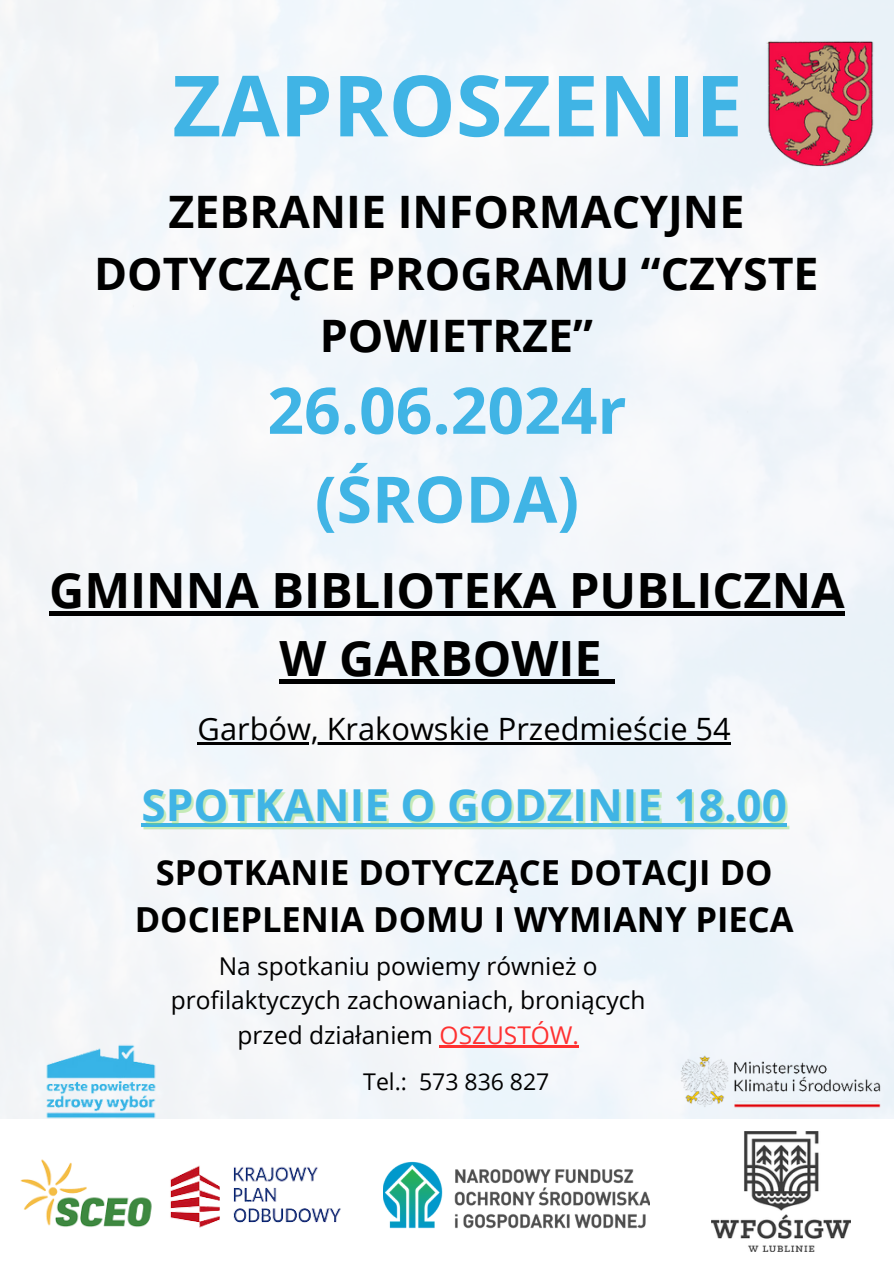
<style>
.page{position:relative;width:894px;height:1264px;background:#fff}
.page>*{position:absolute;margin:0;border:0;box-sizing:border-box;transform-origin:0 0}
.t1{font:700 84.45px "Open Sans";color:#40b4e5}
.t2{font:700 64.2px/88.8px "Open Sans";color:#40b4e5;text-align:center}
.t3{font:700 48.6px/67.5px "Open Sans";color:#000;text-align:center}
.t4{font:700 44.7px/61.8px "Open Sans";color:#000;text-align:center}
.t5{font:700 44.1px "Open Sans";color:#40b4e5}
.t6{font:700 34.5px/47.2px "Open Sans";color:#000;text-align:center}
.t7{font:30.75px "Open Sans";color:#000}
.t8{font:24.45px/34.2px "Open Sans";color:#000;text-align:center}
.t9{font:23.1px "Open Sans";color:#000}
.s1{color:#ff3131}
</style>
<div class="page">
<img style="left:0;top:0;width:893px;height:1252px">
<hr style="left:141px;top:823px;width:645px;height:3px;background:#40b4e5">
<hr style="left:439px;top:1045px;width:140px;height:2px;background:#ff3131">
<h4 class="t1" style="left:172px;top:46px;width:571px">ZAPROSZENIE</h4>
<h3 class="t4" style="left:94px;top:180px;width:725px">ZEBRANIE INFORMACYJNE<br>DOTYCZĄCE PROGRAMU “CZYSTE<br>POWIETRZE”</h3>
<p class="t2" style="left:267px;top:364px;width:360px">26.06.2024r (ŚRODA)</p>
<p class="t3" style="left:49px;top:555px;width:797px">GMINNA BIBLIOTEKA PUBLICZNA<br>W GARBOWIE</p>
<p class="t7" style="left:197px;top:707px;width:534px">Garbów, Krakowskie Przedmieście 54</p>
<p class="t5" style="left:141px;top:774px;width:646px">SPOTKANIE O GODZINIE 18.00</p>
<p class="t6" style="left:135px;top:847px;width:660px">SPOTKANIE DOTYCZĄCE DOTACJI DO<br>DOCIEPLENIA DOMU I WYMIANY PIECA</p>
<p class="t8" style="left:171px;top:948px;width:476px">Na spotkaniu powiemy również o profilaktyczych zachowaniach, broniących przed działaniem <span class="s1">OSZUSTÓW.</span></p>
<p class="t9" style="left:363px;top:1065px;width:188px">Tel.: 573 836 827</p>
</div>
